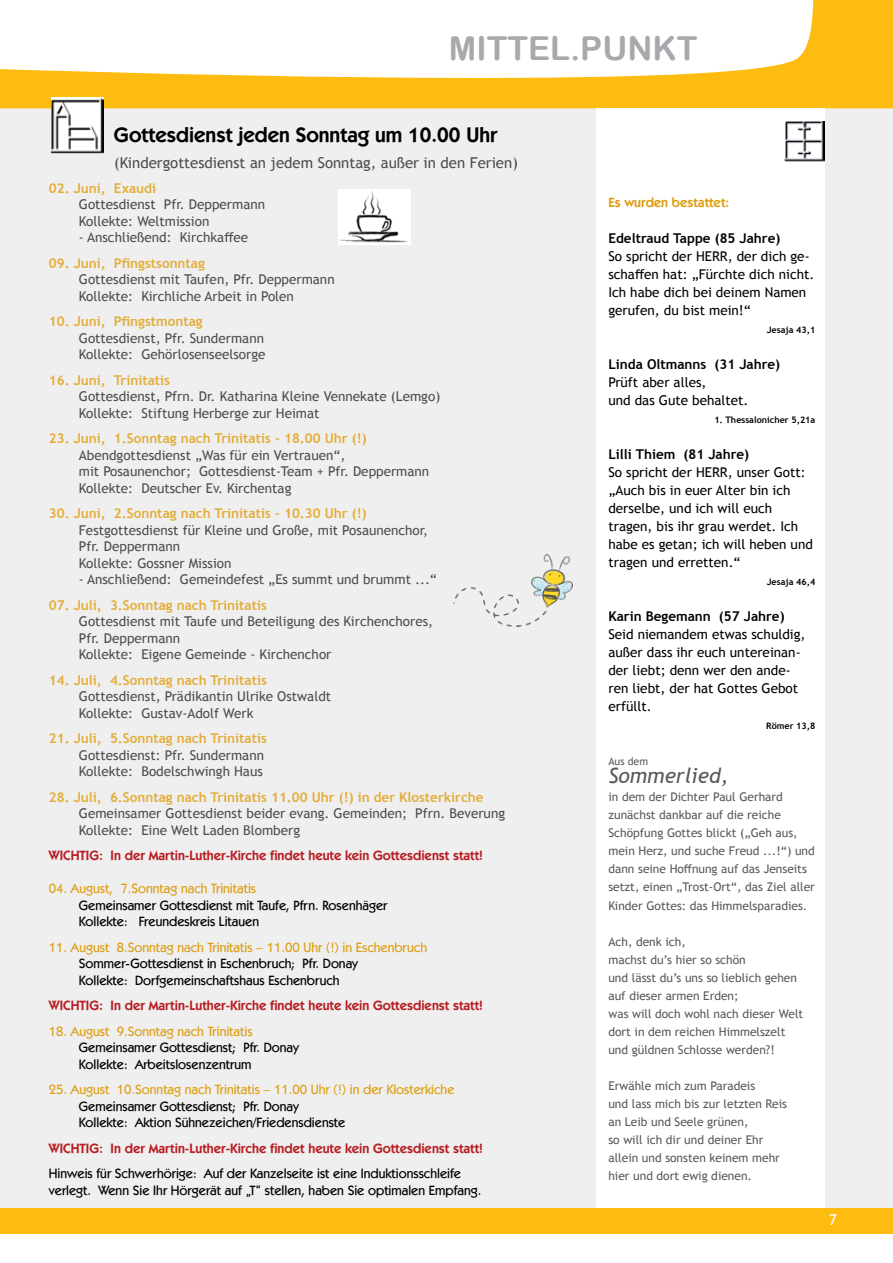
<style>
.page{position:relative;width:893px;height:1263px;background:#fff}
.page>*{position:absolute;margin:0;border:0;box-sizing:border-box;transform-origin:0 0}
.t1{font:33px "Arial Rounded MT Bold";color:#a7a9ac}
.t2{font:600 21px "Kabel IT Cby BT";color:#000}
.t3{font:italic 21px "Trebuchet MS";color:#58595b}
.t4{font:15px "Trebuchet MS";color:#4d4d4f}
.t5{font:15px "Trebuchet MS";color:#fff}
.t6{font:13.5px/16.5px "Trebuchet MS";color:#4d4d4f}
.t7{font:500 13.5px/16.5px "Kabel IT Cby BT";color:#000}
.t8{font:13.5px/18px "Trebuchet MS";color:#000}
.t9{font:700 13.5px "Trebuchet MS";color:#e3ad37}
.t10{font:600 13.5px "Kabel IT Cby BT";color:#b81d22}
.t11{font:500 13.5px "Kabel IT Cby BT";color:#de9f14}
.t12{font:700 13.5px "Trebuchet MS";color:#000}
.t13{font:600 13.5px "Kabel IT Cby BT";color:#de9f14}
.t14{font:12px/18px "Trebuchet MS";color:#58595b}
.t15{font:10.5px "Trebuchet MS";color:#58595b}
.t16{font:700 9px "Trebuchet MS";color:#000}
</style>
<div class="page">
<div style="left:0;top:91px;width:893px;height:1126px;background:#efeff0"></div>
<svg style="left:0;top:0;width:893px;height:108px"></svg>
<div style="left:0;top:1208px;width:893px;height:26px;background:#febc11"></div>
<div style="left:597px;top:108px;width:228px;height:1100px;background:#fff"></div>
<img style="left:784px;top:122px;width:41px;height:40px">
<img style="left:51px;top:98px;width:52px;height:55px">
<img style="left:339px;top:189px;width:71px;height:56px">
<img style="left:454px;top:555px;width:118px;height:72px">
<h1 class="t1" style="left:449px;top:29px;width:250px">MITTEL.PUNKT</h1>
<h2 class="t2" style="left:114px;top:122px;width:385px">Gottesdienst jeden Sonntag um 10.00 Uhr</h2>
<p class="t4" style="left:114px;top:153px;width:405px">(Kindergottesdienst an jedem Sonntag, außer in den Ferien)</p>
<p class="t9" style="left:49px;top:180px;width:109px">02. Juni, Exaudi</p>
<p class="t6" style="left:79px;top:196px;width:188px">Gottesdienst Pfr. Deppermann<br>Kollekte: Weltmission</p>
<p class="t6" style="left:79px;top:229px;width:171px">- Anschließend: Kirchkaffee</p>
<p class="t9" style="left:49px;top:255px;width:158px">09. Juni, Pfingstsonntag</p>
<p class="t6" style="left:79px;top:271px;width:257px">Gottesdienst mit Taufen, Pfr. Deppermann<br>Kollekte: Kirchliche Arbeit in Polen</p>
<p class="t9" style="left:49px;top:313px;width:155px">10. Juni, Pfingstmontag</p>
<p class="t6" style="left:79px;top:330px;width:188px">Gottesdienst, Pfr. Sundermann<br>Kollekte: Gehörlosenseelsorge</p>
<p class="t9" style="left:49px;top:372px;width:123px">16. Juni, Trinitatis</p>
<p class="t6" style="left:79px;top:388px;width:363px">Gottesdienst, Pfrn. Dr. Katharina Kleine Vennekate (Lemgo)<br>Kollekte: Stiftung Herberge zur Heimat</p>
<p class="t9" style="left:49px;top:430px;width:319px">23. Juni, 1.Sonntag nach Trinitatis – 18.00 Uhr (!)</p>
<p class="t6" style="left:79px;top:447px;width:352px">Abendgottesdienst „Was für ein Vertrauen“,<br>mit Posaunenchor; Gottesdienst-Team + Pfr. Deppermann<br>Kollekte: Deutscher Ev. Kirchentag</p>
<p class="t9" style="left:49px;top:505px;width:319px">30. Juni, 2.Sonntag nach Trinitatis – 10.30 Uhr (!)</p>
<p class="t6" style="left:79px;top:522px;width:351px">Festgottesdienst für Kleine und Große, mit Posaunenchor,<br>Pfr. Deppermann<br>Kollekte: Gossner Mission</p>
<p class="t6" style="left:79px;top:571px;width:360px">- Anschließend: Gemeindefest „Es summt und brummt ...“</p>
<p class="t9" style="left:49px;top:597px;width:220px">07. Juli, 3.Sonntag nach Trinitatis</p>
<p class="t6" style="left:79px;top:613px;width:356px">Gottesdienst mit Taufe und Beteiligung des Kirchenchores,<br>Pfr. Deppermann<br>Kollekte: Eigene Gemeinde - Kirchenchor</p>
<p class="t9" style="left:49px;top:672px;width:220px">14. Juli, 4.Sonntag nach Trinitatis</p>
<p class="t6" style="left:79px;top:688px;width:254px">Gottesdienst, Prädikantin Ulrike Ostwaldt<br>Kollekte: Gustav-Adolf Werk</p>
<p class="t9" style="left:49px;top:730px;width:220px">21. Juli, 5.Sonntag nach Trinitatis</p>
<p class="t6" style="left:79px;top:747px;width:187px">Gottesdienst: Pfr. Sundermann<br>Kollekte: Bodelschwingh Haus</p>
<p class="t9" style="left:49px;top:789px;width:436px">28. Juli, 6.Sonntag nach Trinitatis 11.00 Uhr (!) in der Klosterkirche</p>
<p class="t6" style="left:79px;top:805px;width:428px">Gemeinsamer Gottesdienst beider evang. Gemeinden; Pfrn. Beverung<br>Kollekte: Eine Welt Laden Blomberg</p>
<p class="t10" style="left:49px;top:847px;width:436px">WICHTIG: In der Martin-Luther-Kirche findet heute kein Gottesdienst statt!</p>
<p class="t11" style="left:49px;top:880px;width:209px">04. August, 7.Sonntag nach Trinitatis</p>
<p class="t7" style="left:79px;top:897px;width:310px">Gemeinsamer Gottesdienst mit Taufe, Pfrn. Rosenhäger<br>Kollekte: Freundeskreis Litauen</p>
<p class="t11" style="left:49px;top:939px;width:380px">11. August 8.Sonntag nach Trinitatis – 11.00 Uhr (!) in Eschenbruch</p>
<p class="t7" style="left:79px;top:955px;width:281px">Sommer-Gottesdienst in Eschenbruch; Pfr. Donay<br>Kollekte: Dorfgemeinschaftshaus Eschenbruch</p>
<p class="t10" style="left:49px;top:997px;width:436px">WICHTIG: In der Martin-Luther-Kirche findet heute kein Gottesdienst statt!</p>
<p class="t11" style="left:49px;top:1023px;width:205px">18. August 9.Sonntag nach Trinitatis</p>
<p class="t7" style="left:79px;top:1039px;width:221px">Gemeinsamer Gottesdienst; Pfr. Donay<br>Kollekte: Arbeitslosenzentrum</p>
<p class="t11" style="left:49px;top:1081px;width:407px">25. August 10.Sonntag nach Trinitatis – 11.00 Uhr (!) in der Klosterkiche</p>
<p class="t7" style="left:79px;top:1098px;width:268px">Gemeinsamer Gottesdienst; Pfr. Donay<br>Kollekte: Aktion Sühnezeichen/Friedensdienste</p>
<p class="t10" style="left:49px;top:1140px;width:436px">WICHTIG: In der Martin-Luther-Kirche findet heute kein Gottesdienst statt!</p>
<p class="t7" style="left:49px;top:1165px;width:434px">Hinweis für Schwerhörige: Auf der Kanzelseite ist eine Induktionsschleife verlegt. Wenn Sie Ihr Hörgerät auf „T“ stellen, haben Sie optimalen Empfang.</p>
<p class="t13" style="left:608px;top:194px;width:123px">Es wurden bestattet:</p>
<p class="t12" style="left:608px;top:230px;width:174px">Edeltraud Tappe (85 Jahre)</p>
<p class="t8" style="left:608px;top:248px;width:207px">So spricht der HERR, der dich ge&shy;schaffen hat: „Fürchte dich nicht.<br>Ich habe dich bei deinem Namen gerufen, du bist mein!“</p>
<p class="t16" style="left:767px;top:325px;width:50px">Jesaja 43,1</p>
<p class="t12" style="left:608px;top:356px;width:173px">Linda Oltmanns (31 Jahre)</p>
<p class="t8" style="left:608px;top:373px;width:142px">Prüft aber alles,<br>und das Gute behaltet.</p>
<p class="t16" style="left:714px;top:415px;width:103px">1. Thessalonicher 5,21a</p>
<p class="t12" style="left:608px;top:446px;width:142px">Lilli Thiem (81 Jahre)</p>
<p class="t8" style="left:608px;top:463px;width:206px">So spricht der HERR, unser Gott: „Auch bis in euer Alter bin ich derselbe, und ich will euch tragen, bis ihr grau werdet. Ich habe es getan; ich will heben und tragen und erretten.“</p>
<p class="t16" style="left:767px;top:577px;width:50px">Jesaja 46,4</p>
<p class="t12" style="left:608px;top:608px;width:178px">Karin Begemann (57 Jahre)</p>
<p class="t8" style="left:608px;top:625px;width:199px">Seid niemandem etwas schuldig, außer dass ihr euch untereinan&shy;der liebt; denn wer den ande&shy;ren liebt, der hat Gottes Gebot erfüllt.</p>
<p class="t16" style="left:766px;top:721px;width:51px">Römer 13,8</p>
<p class="t15" style="left:608px;top:755px;width:41px">Aus dem</p>
<h2 class="t3" style="left:608px;top:763px;width:122px">Sommerlied,</h2>
<p class="t14" style="left:608px;top:788px;width:208px">in dem der Dichter Paul Gerhard zunächst dankbar auf die reiche Schöpfung Gottes blickt („Geh aus, mein Herz, und suche Freud ...!“) und dann seine Hoffnung auf das Jenseits setzt, einen „Trost-Ort“, das Ziel aller Kinder Gottes: das Himmelsparadies.</p>
<p class="t14" style="left:608px;top:932px;width:196px">Ach, denk ich,<br>machst du’s hier so schön<br>und lässt du’s uns so lieblich gehen auf dieser armen Erden;<br>was will doch wohl nach dieser Welt dort in dem reichen Himmelszelt und güldnen Schlosse werden?!</p>
<p class="t14" style="left:608px;top:1076px;width:180px">Erwähle mich zum Paradeis<br>und lass mich bis zur letzten Reis an Leib und Seele grünen,<br>so will ich dir und deiner Ehr allein und sonsten keinem mehr hier und dort ewig dienen.</p>
<p class="t5" style="left:829px;top:1211px;width:9px">7</p>
</div>
